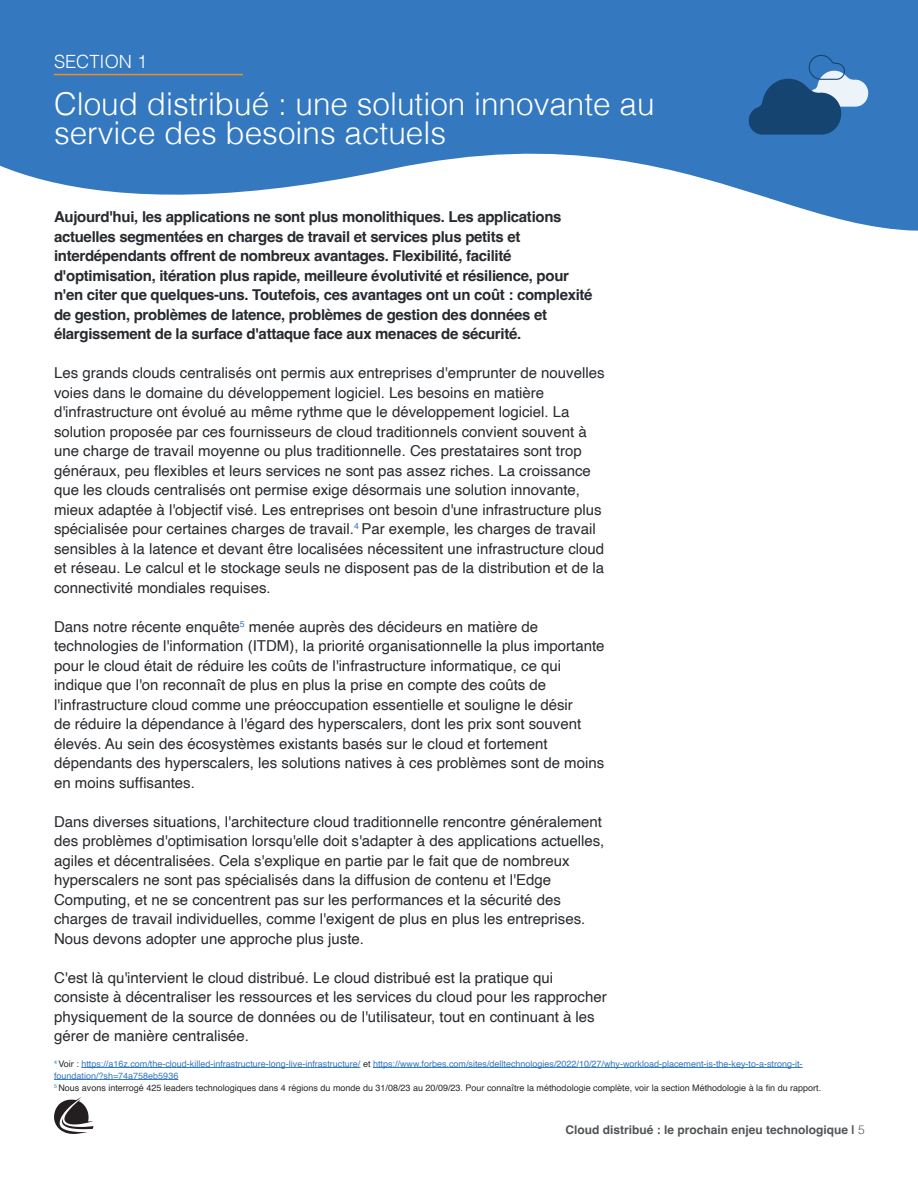
<style>
.page{position:relative;width:918px;height:1188px;background:#fff}
.page>*{position:absolute;margin:0;border:0;box-sizing:border-box;transform-origin:0 0}
.t1{font:300 31.5px/28.8px "Helvetica";color:#fff}
.t2{font:300 18.3px "Helvetica";color:#fff}
.t3{font:15px/19.5px "Helvetica";color:#272a2e}
.t4{font:700 15px/19.5px "Helvetica";letter-spacing:-.02em;color:#272a2e}
.t5{font:700 12px "Helvetica";color:#525558}
.t6{font:9px/12px "Helvetica";color:#3478c0}
.t7{font:9px "Helvetica";color:#272a2e}
.s1{color:#272a2e}
.s2{font-weight:300}
</style>
<div class="page">
<svg style="left:54px;top:1097px;width:40px;height:37px"></svg>
<svg style="left:0;top:0;width:918px;height:231px;fill:#3478c0"></svg>
<hr style="left:54px;top:74px;width:189px;height:1px;background:#f48d24">
<hr style="left:81px;top:1067px;width:279px;height:1px;background:#3478c0">
<hr style="left:373px;top:1067px;width:430px;height:1px;background:#3478c0">
<hr style="left:54px;top:1079px;width:124px;height:1px;background:#3478c0">
<svg style="left:748px;top:54px;width:121px;height:81px;background:#3e72a6"></svg>
<p class="t2" style="left:54px;top:46px;width:95px">SECTION 1</p>
<p class="t1" style="left:54px;top:87px;width:602px">Cloud distribué : une solution innovante au service des besoins actuels</p>
<p class="t4" style="left:54px;top:209px;width:540px">Aujourd'hui, les applications ne sont plus monolithiques. Les applications actuelles segmentées en charges de travail et services plus petits et interdépendants offrent de nombreux avantages. Flexibilité, facilité d'optimisation, itération plus rapide, meilleure évolutivité et résilience, pour n'en citer que quelques-uns. Toutefois, ces avantages ont un coût : complexité de gestion, problèmes de latence, problèmes de gestion des données et élargissement de la surface d'attaque face aux menaces de sécurité.</p>
<p class="t3" style="left:54px;top:364px;width:552px">Les grands clouds centralisés ont permis aux entreprises d'emprunter de nouvelles voies dans le domaine du développement logiciel. Les besoins en matière d'infrastructure ont évolué au même rythme que le développement logiciel. La solution proposée par ces fournisseurs de cloud traditionnels convient souvent à une charge de travail moyenne ou plus traditionnelle. Ces prestataires sont trop généraux, peu flexibles et leurs services ne sont pas assez riches. La croissance que les clouds centralisés ont permise exige désormais une solution innovante, mieux adaptée à l'objectif visé. Les entreprises ont besoin d'une infrastructure plus spécialisée pour certaines charges de travail.<sup>4</sup> Par exemple, les charges de travail sensibles à la latence et devant être localisées nécessitent une infrastructure cloud et réseau. Le calcul et le stockage seuls ne disposent pas de la distribution et de la connectivité mondiales requises.</p>
<p class="t3" style="left:54px;top:617px;width:552px">Dans notre récente enquête<sup>5</sup> menée auprès des décideurs en matière de technologies de l'information (ITDM), la priorité organisationnelle la plus importante pour le cloud était de réduire les coûts de l'infrastructure informatique, ce qui indique que l'on reconnaît de plus en plus la prise en compte des coûts de l'infrastructure cloud comme une préoccupation essentielle et souligne le désir<br>de réduire la dépendance à l'égard des hyperscalers, dont les prix sont souvent élevés. Au sein des écosystèmes existants basés sur le cloud et fortement dépendants des hyperscalers, les solutions natives à ces problèmes sont de moins en moins suffisantes.</p>
<p class="t3" style="left:54px;top:812px;width:552px">Dans diverses situations, l'architecture cloud traditionnelle rencontre généralement des problèmes d'optimisation lorsqu'elle doit s'adapter à des applications actuelles, agiles et décentralisées. Cela s'explique en partie par le fait que de nombreux hyperscalers ne sont pas spécialisés dans la diffusion de contenu et l'Edge Computing, et ne se concentrent pas sur les performances et la sécurité des charges de travail individuelles, comme l'exigent de plus en plus les entreprises.<br>Nous devons adopter une approche plus juste.</p>
<p class="t3" style="left:54px;top:968px;width:554px">C'est là qu'intervient le cloud distribué. Le cloud distribué est la pratique qui consiste à décentraliser les ressources et les services du cloud pour les rapprocher physiquement de la source de données ou de l'utilisateur, tout en continuant à les gérer de manière centralisée.</p>
<p class="t6" style="left:54px;top:1058px;width:750px"><sup>4</sup> <span class="s1">Voir :</span> https://a16z.com/the-cloud-killed-infrastructure-long-live-infrastructure/ <span class="s1">et</span> https://www.forbes.com/sites/delltechnologies/2022/10/27/why-workload-placement-is-the-key-to-a-strong-it&shy;foundation/?sh=74a758eb5936</p>
<p class="t7" style="left:54px;top:1081px;width:769px"><sup>5</sup> Nous avons interrogé 425 leaders technologiques dans 4 régions du monde du 31/08/23 au 20/09/23. Pour connaître la méthodologie complète, voir la section Méthodologie à la fin du rapport.</p>
<p class="t5" style="left:566px;top:1122px;width:301px">Cloud distribué : le prochain enjeu technologique | <span class="s2">5</span></p>
</div>
